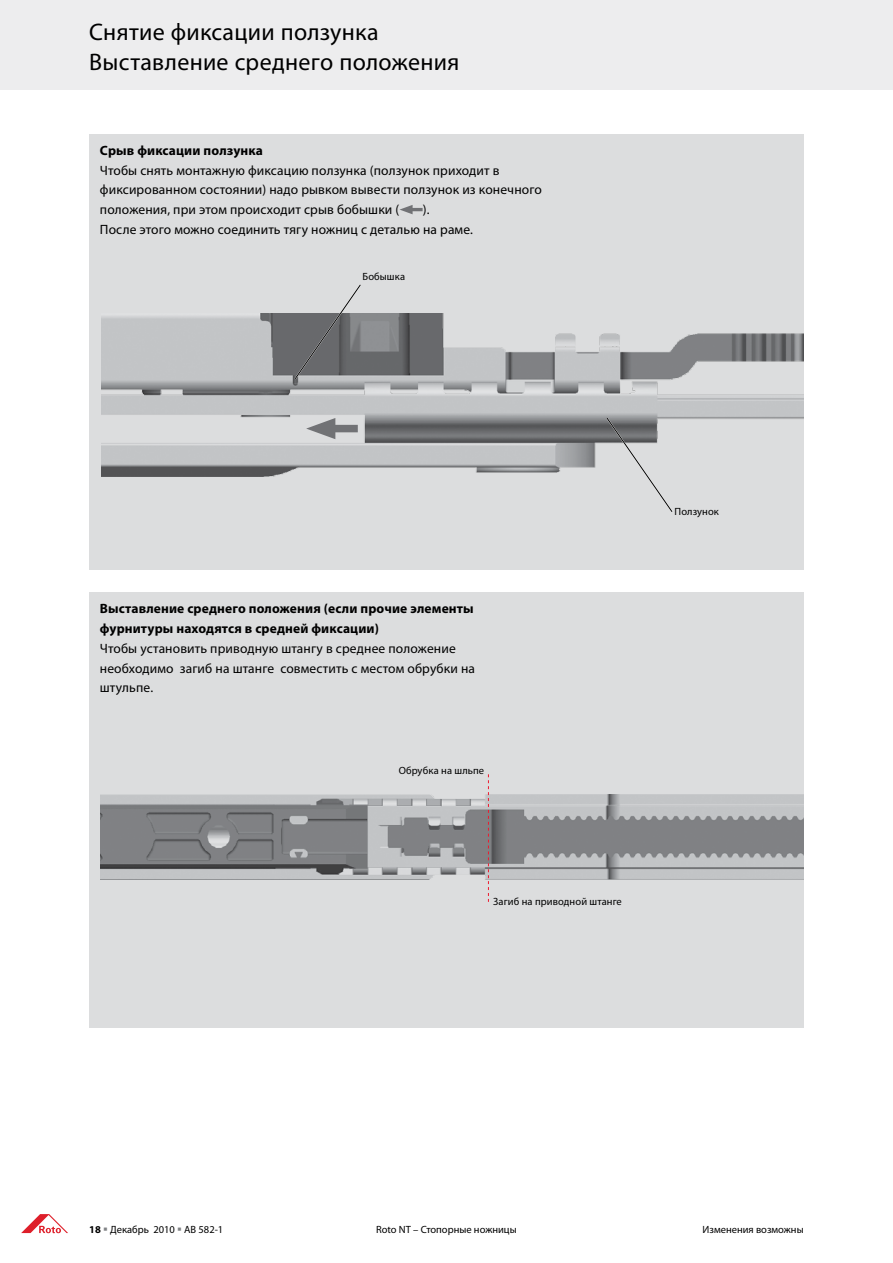
<style>
.page{position:relative;width:893px;height:1263px;background:#fff}
.page>*{position:absolute;margin:0;border:0;box-sizing:border-box;transform-origin:0 0}
.t1{font:24px/30px "Myriad Pro";letter-spacing:.01em;color:#000}
.t2{font:13.5px/19.8px "Myriad Pro";letter-spacing:.01em;color:#000}
.t3{font:700 13.5px/19.8px "Myriad Pro";letter-spacing:.01em;color:#000}
.t4{font:10.5px "Myriad Pro";color:#000}
.s1{font-weight:700}
.s2{color:#808285}
</style>
<div class="page">
<div style="left:0;top:0;width:893px;height:89px;background:#ededee"></div>
<svg style="left:21px;top:1214px;width:47px;height:19px"></svg>
<div style="left:89px;top:592px;width:715px;height:436px;background:#dcddde"></div>
<div style="left:89px;top:134px;width:715px;height:436px;background:#dcddde"></div>
<svg style="left:400px;top:205px;width:23px;height:9px"></svg>
<img style="left:102px;top:313px;width:702px;height:164px">
<img style="left:101px;top:794px;width:703px;height:85px">
<svg style="left:488px;top:774px;width:1px;height:128px"></svg>
<svg style="left:293px;top:284px;width:69px;height:97px"></svg>
<svg style="left:605px;top:416px;width:69px;height:96px"></svg>
<div style="left:323px;top:425px;width:35px;height:7px;background:#717275"></div>
<svg style="left:306px;top:418px;width:29px;height:21px"></svg>
<h1 class="t1" style="left:89px;top:17px;width:371px">Снятие фиксации ползунка<br>Выставление среднего положения</h1>
<p class="t3" style="left:100px;top:140px;width:165px">Срыв фиксации ползунка</p>
<p class="t2" style="left:100px;top:160px;width:443px">Чтобы снять монтажную фиксацию ползунка (ползунок приходит в фиксированном состоянии) надо рывком вывести ползунок из конечного положения, при этом происходит срыв бобышки (</p>
<p class="t2" style="left:100px;top:200px;width:375px;text-indent:323px">).<br>После этого можно соединить тягу ножниц с деталью на раме.</p>
<p class="t4" style="left:362px;top:270px;width:44px">Бобышка</p>
<p class="t3" style="left:100px;top:598px;width:375px">Выставление среднего положения (если прочие элементы фурнитуры находятся в средней фиксации)</p>
<p class="t2" style="left:100px;top:638px;width:377px">Чтобы установить приводную штангу в среднее положение необходимо загиб на штанге совместить с местом обрубки на штульпе.</p>
<p class="t4" style="left:399px;top:764px;width:87px">Обрубка на шльпе</p>
<p class="t4" style="left:493px;top:895px;width:130px">Загиб на приводной штанге</p>
<p class="t4" style="left:674px;top:505px;width:46px">Ползунок</p>
<p class="t4" style="left:89px;top:1223px;width:136px"><span class="s1">18</span> <span class="s2">▪</span> Декабрь 2010 <span class="s2">▪</span> AB 582-1</p>
<p class="t4" style="left:376px;top:1223px;width:142px">Roto NT – Стопорные ножницы</p>
<p class="t4" style="left:703px;top:1223px;width:103px">Изменения возможны</p>
</div>
